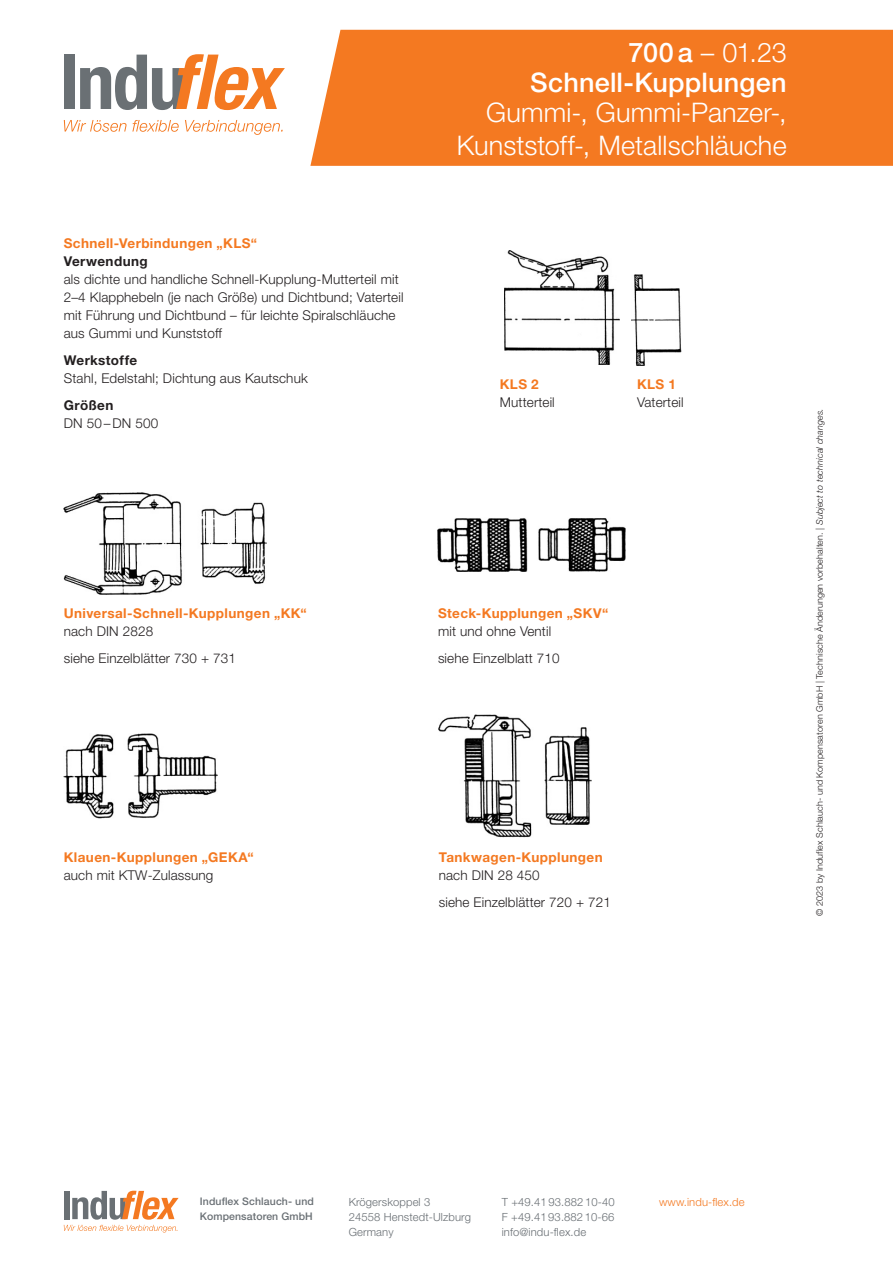
<style>
.page{position:relative;width:893px;height:1263px;background:#fff}
.page>*{position:absolute;margin:0;border:0;box-sizing:border-box;transform-origin:0 0}
.t1{font:300 27px/33px "Helvetica Neue LT Pro";letter-spacing:.005em;color:#fff;text-align:right}
.t2{font:500 27px/30px "Helvetica Neue LT Pro";letter-spacing:.005em;color:#fff;text-align:right}
.t3{font:300 13.5px/18px "Helvetica Neue LT Pro";letter-spacing:.01em;color:#231f20}
.t4{font:700 13.5px "Helvetica Neue LT Pro";letter-spacing:.03em;color:#f47921}
.t5{font:700 13.5px "Helvetica Neue LT Pro";letter-spacing:.03em;color:#231f20}
.t6{font:300 11.25px/15px "Helvetica Neue LT Pro";letter-spacing:.01em;color:#696f74;text-align:justify}
.t7{font:300 11.25px "Helvetica Neue LT Pro";letter-spacing:.01em;color:#f47921}
.t8{font:500 10.5px/15px "Helvetica Neue LT Pro";letter-spacing:.01em;color:#696f74}
.t9{font:300 9px "Helvetica Neue LT Pro";letter-spacing:.01em;color:#231f20}
.s1{font-weight:300}
.s2{font-style:italic}
</style>
<div class="page">
<svg style="left:64px;top:1191px;width:115px;height:41px"></svg>
<img style="left:64px;top:733px;width:153px;height:85px">
<img style="left:64px;top:492px;width:202px;height:102px">
<img style="left:438px;top:518px;width:188px;height:53px">
<img style="left:439px;top:714px;width:152px;height:123px">
<img style="left:632px;top:275px;width:49px;height:90px">
<img style="left:504px;top:250px;width:116px;height:115px">
<svg style="left:64px;top:120px;width:115px;height:12px"></svg>
<svg style="left:185px;top:120px;width:98px;height:15px"></svg>
<div style="left:64px;top:55px;width:11px;height:54px;background:#6a7074"></div>
<svg style="left:80px;top:54px;width:205px;height:56px"></svg>
<div style="left:310px;top:30px;width:583px;height:136px;background:#f47921"></div>
<p class="t4" style="left:64px;top:234px;width:195px">Schnell-Verbindungen „KLS“</p>
<p class="t5" style="left:64px;top:252px;width:85px">Verwendung</p>
<p class="t3" style="left:64px;top:270px;width:341px">als dichte und handliche Schnell-Kupplung-Mutterteil mit 2–4 Klapphebeln (je nach Größe) und Dichtbund; Vaterteil mit Führung und Dichtbund – für leichte Spiralschläuche aus Gummi und Kunststoff</p>
<p class="t5" style="left:64px;top:351px;width:75px">Werkstoffe</p>
<p class="t3" style="left:64px;top:369px;width:246px">Stahl, Edelstahl; Dichtung aus Kautschuk</p>
<p class="t5" style="left:64px;top:396px;width:51px">Größen</p>
<p class="t3" style="left:64px;top:414px;width:96px">DN 50 –DN 500</p>
<p class="t4" style="left:64px;top:604px;width:244px">Universal-Schnell-Kupplungen „KK“</p>
<p class="t3" style="left:64px;top:617px;width:174px;line-height:27px">nach DIN 2828<br>siehe Einzelblätter 730 + 731</p>
<p class="t4" style="left:64px;top:848px;width:191px">Klauen-Kupplungen „GEKA“</p>
<p class="t3" style="left:64px;top:866px;width:151px">auch mit KTW-Zulassung</p>
<h1 class="t2" style="left:530px;top:37px;width:258px">700 a <span class="s1">– 01.23<br></span>Schnell-Kupplungen</h1>
<h1 class="t1" style="left:457px;top:95px;width:331px">Gummi-, Gummi-Panzer-,<br>Kunststoff-, Metallschläuche</h1>
<p class="t4" style="left:500px;top:376px;width:40px">KLS 2</p>
<p class="t3" style="left:500px;top:393px;width:56px">Mutterteil</p>
<p class="t4" style="left:637px;top:376px;width:40px">KLS 1</p>
<p class="t3" style="left:637px;top:393px;width:48px">Vaterteil</p>
<p class="t4" style="left:438px;top:604px;width:172px">Steck-Kupplungen „SKV“</p>
<p class="t3" style="left:438px;top:617px;width:123px;line-height:27px">mit und ohne Ventil siehe Einzelblatt 710</p>
<p class="t4" style="left:439px;top:848px;width:165px">Tankwagen-Kupplungen</p>
<p class="t3" style="left:439px;top:861px;width:174px;line-height:27px">nach DIN 28 450<br>siehe Einzelblätter 720 + 721</p>
<p class="t9" style="left:814px;top:916px;width:509px;rotate:-90deg">© 2023 by Induflex Schlauch- und Kompensatoren GmbH | Technische Änderungen vorbehalten. | <span class="s2">Subject to technical changes.</span></p>
<p class="t8" style="left:200px;top:1194px;width:116px">Induflex Schlauch- und<br>Kompensatoren GmbH</p>
<p class="t6" style="left:502px;top:1194px;width:114px">T +49.41 93.882 10-40<br>F +49.41 93.882 10-66 info@indu-flex.de</p>
<p class="t6" style="left:349px;top:1194px;width:83px">Krögerskoppel 3</p>
<p class="t7" style="left:659px;top:1195px;width:87px">www.indu-flex.de</p>
<p class="t6" style="left:349px;top:1209px;width:124px">24558 Henstedt-Ulzburg<br>Germany</p>
</div>
